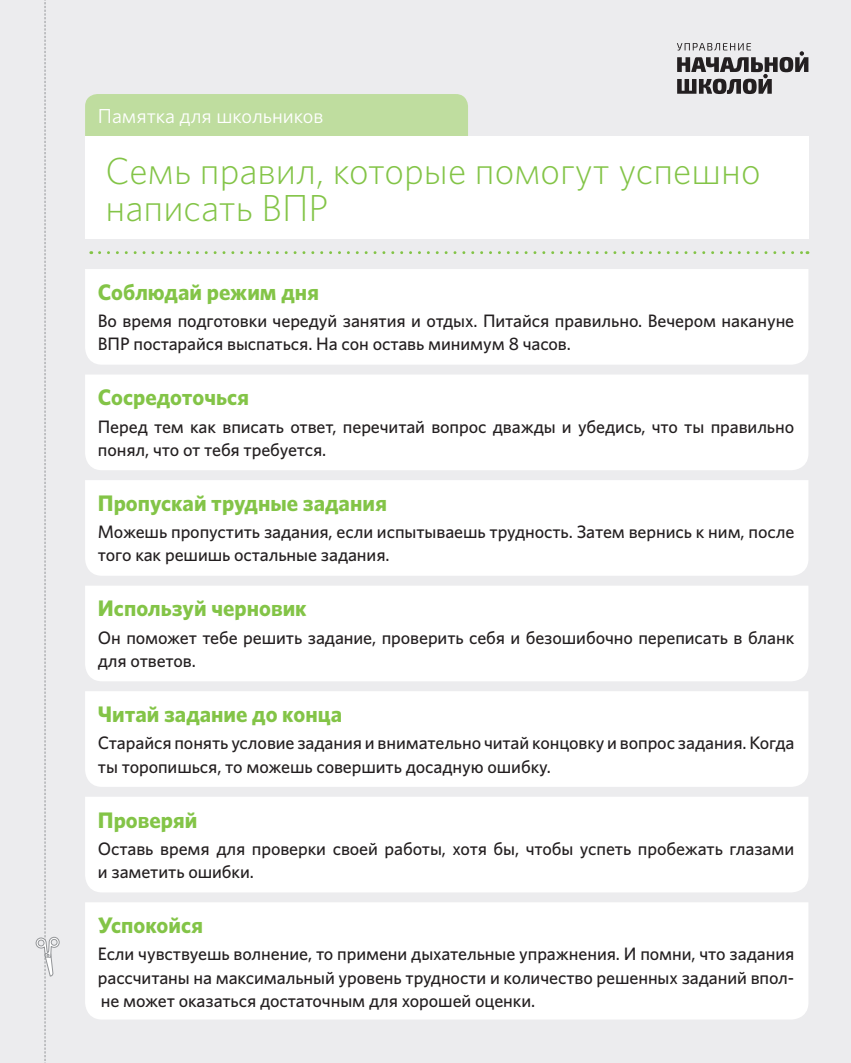
<style>
.page{position:relative;width:851px;height:1063px;background:#fff}
.page>*{position:absolute;margin:0;border:0;box-sizing:border-box;transform-origin:0 0}
.t1{font:300 37.65px/37.5px "Whitney";color:#83c447}
.t2{font:700 22.5px "Whitney";color:#83c447}
.t3{font:20.25px "Whitney";color:#fff}
.t4{font:500 18px/23.1px "Whitney";letter-spacing:-.005em;color:#231f20}
</style>
<div class="page">
<div style="left:0;top:0;width:850px;height:1063px;background:#ececee"></div>
<svg style="left:35px;top:0;width:25px;height:1063px"></svg>
<div style="left:85px;top:94px;width:383px;height:43px;background:#bfdd9f"></div>
<div style="left:85px;top:137px;width:723px;height:102px;background:#fff"></div>
<svg style="left:99px;top:251px;width:708px;height:3px"></svg>
<div style="left:85px;top:269px;width:723px;height:96px;background:#fff"></div>
<svg style="left:677px;top:43px;width:131px;height:51px"></svg>
<div style="left:85px;top:375px;width:723px;height:95px;background:#fff"></div>
<div style="left:85px;top:480px;width:723px;height:96px;background:#fff"></div>
<div style="left:85px;top:586px;width:723px;height:95px;background:#fff"></div>
<div style="left:85px;top:691px;width:723px;height:96px;background:#fff"></div>
<div style="left:85px;top:797px;width:723px;height:95px;background:#fff"></div>
<div style="left:85px;top:902px;width:723px;height:117px;background:#fff"></div>
<p class="t3" style="left:98px;top:103px;width:227px">Памятка для школьников</p>
<h1 class="t1" style="left:105px;top:151px;width:656px">Семь правил, которые помогут успешно написать ВПР</h1>
<p class="t2" style="left:98px;top:277px;width:223px">Соблюдай режим дня</p>
<p class="t4" style="left:98px;top:309px;width:697px">Во время подготовки чередуй занятия и отдых. Питайся правильно. Вечером накануне<br>ВПР постарайся выспаться. На сон оставь минимум 8 часов.</p>
<p class="t2" style="left:98px;top:382px;width:153px">Сосредоточься</p>
<p class="t4" style="left:98px;top:415px;width:697px">Перед тем как вписать ответ, перечитай вопрос дважды и убедись, что ты правильно понял, что от тебя требуется.</p>
<p class="t2" style="left:98px;top:488px;width:290px">Пропускай трудные задания</p>
<p class="t4" style="left:98px;top:520px;width:698px">Можешь пропустить задания, если испытываешь трудность. Затем вернись к ним, после того как решишь остальные задания.</p>
<p class="t2" style="left:98px;top:594px;width:210px">Используй черновик</p>
<p class="t4" style="left:98px;top:626px;width:697px">Он поможет тебе решить задание, проверить себя и безошибочно переписать в бланк для ответов.</p>
<p class="t2" style="left:98px;top:699px;width:246px">Читай задание до конца</p>
<p class="t4" style="left:98px;top:731px;width:698px">Старайся понять условие задания и внимательно читай концовку и вопрос задания. Когда ты торопишься, то можешь совершить досадную ошибку.</p>
<p class="t2" style="left:98px;top:805px;width:101px">Проверяй</p>
<p class="t4" style="left:98px;top:837px;width:697px">Оставь время для проверки своей работы, хотя бы, чтобы успеть пробежать глазами и заметить ошибки.</p>
<p class="t2" style="left:98px;top:910px;width:107px">Успокойся</p>
<p class="t4" style="left:98px;top:942px;width:698px;text-align:justify">Если чувствуешь волнение, то примени дыхательные упражнения. И помни, что задания рассчитаны на максимальный уровень трудности и количество решенных заданий впол&shy;не может оказаться достаточным для хорошей оценки.</p>
</div>
